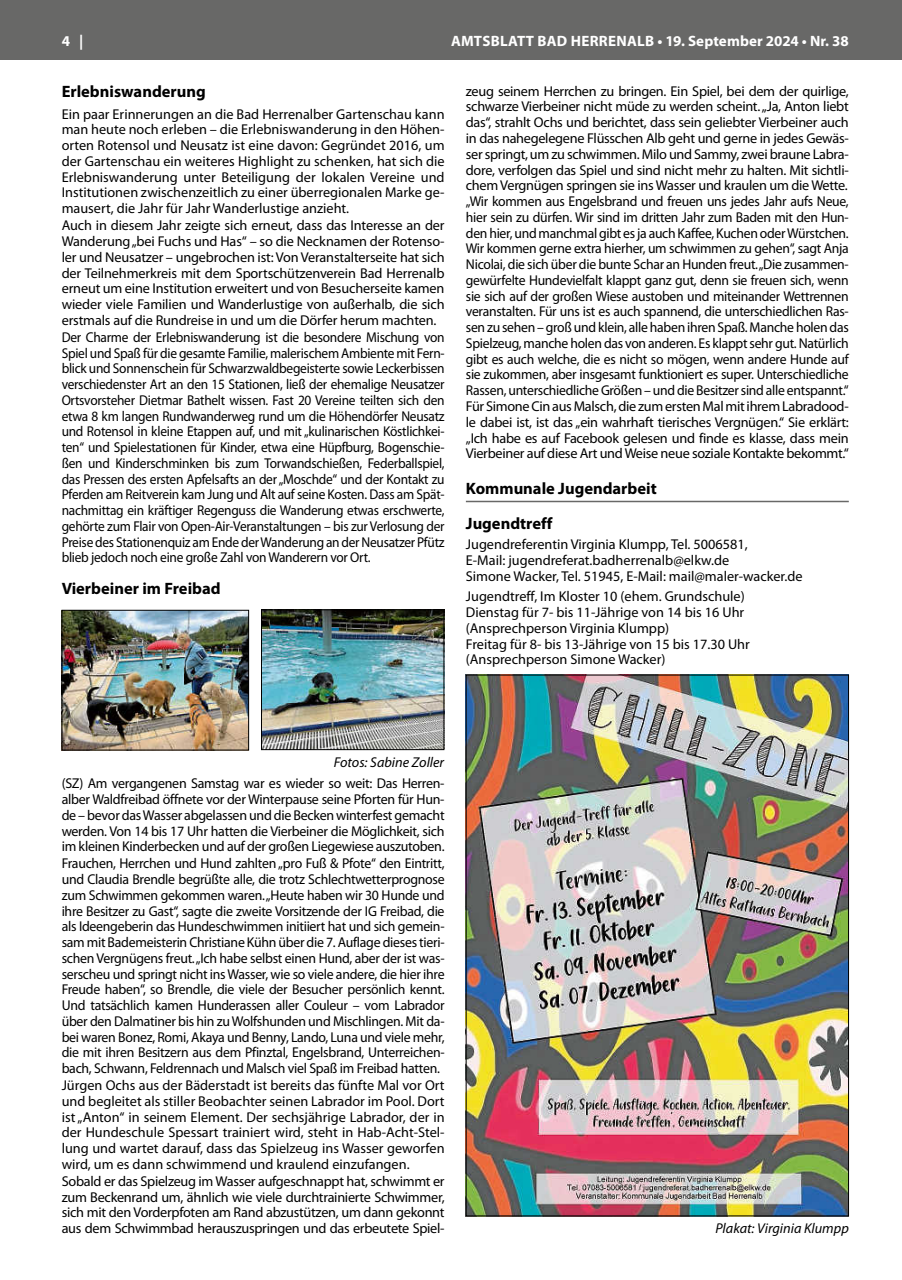
<style>
.page{position:relative;width:902px;height:1280px;background:#fff}
.page>*{position:absolute;margin:0;border:0;box-sizing:border-box;transform-origin:0 0}
.t1{font:700 16.5px/35.1px "Myriad Pro";color:#000}
.t2{font:700 15px "Myriad Pro";letter-spacing:.01em;color:#fff}
.t3{font:14.25px/15.8px "Myriad Pro";color:#000;text-align:justify}
.t4{font:14.25px/15.8px "Myriad Pro";color:#000;text-align:justify;scale:.94 1}
.t5{font:italic 14.25px "Myriad Pro";color:#000}
</style>
<div class="page">
<div style="left:0;top:0;width:901px;height:60px;background:#686867"></div>
<img style="left:263px;top:612px;width:179px;height:136px">
<div style="left:261px;top:610px;width:183px;height:140px;border:1px solid #000"></div>
<img style="left:64px;top:612px;width:183px;height:136px">
<div style="left:62px;top:610px;width:187px;height:140px;border:1px solid #000"></div>
<hr style="left:466px;top:501px;width:382px;height:1px;background:#686867">
<img style="left:468px;top:677px;width:378px;height:537px">
<p class="t2" style="left:62px;top:31px;width:23px">4 |</p>
<p class="t2" style="left:451px;top:31px;width:399px">AMTSBLATT BAD HERRENALB • 19. September 2024 • Nr. 38</p>
<p class="t1" style="left:62px;top:74px;width:145px">Erlebniswanderung</p>
<p class="t3" style="left:62px;top:106px;width:384px">Ein paar Erinnerungen an die Bad Herrenalber Gartenschau kann man heute noch erleben – die Erlebniswanderung in den Höhen&shy;orten Rotensol und Neusatz ist eine davon: Gegründet 2016, um der Gartenschau ein weiteres Highlight zu schenken, hat sich die Erlebniswanderung unter Beteiligung der lokalen Vereine und Institutionen zwischenzeitlich zu einer überregionalen Marke ge&shy;mausert, die Jahr für Jahr Wanderlustige anzieht.</p>
<p class="t3" style="left:62px;top:217px;width:384px">Auch in diesem Jahr zeigte sich erneut, dass das Interesse an der Wanderung „bei Fuchs und Has“ – so die Necknamen der Rotenso&shy;ler und Neusatzer – ungebrochen ist: Von Veranstalterseite hat sich der Teilnehmerkreis mit dem Sportschützenverein Bad Herrenalb erneut um eine Institution erweitert und von Besucherseite kamen wieder viele Familien und Wanderlustige von außerhalb, die sich erstmals auf die Rundreise in und um die Dörfer herum machten.</p>
<p class="t4" style="left:62px;top:329px;width:409px">Der Charme der Erlebniswanderung ist die besondere Mischung von Spiel und Spaß für die gesamte Familie, malerischem Ambiente mit Fern&shy;blick und Sonnenschein für Schwarzwaldbegeisterte sowie Leckerbissen verschiedenster Art an den 15 Stationen, ließ der ehemalige Neusatzer Ortsvorsteher Dietmar Bathelt wissen. Fast 20 Vereine teilten sich den etwa 8 km langen Rundwanderweg rund um die Höhendörfer Neusatz und Rotensol in kleine Etappen auf, und mit „kulinarischen Köstlichkei&shy;ten“ und Spielestationen für Kinder, etwa eine Hüpfburg, Bogenschie&shy;ßen und Kinderschminken bis zum Torwandschießen, Federballspiel, das Pressen des ersten Apfelsafts an der „Moschde“ und der Kontakt zu Pferden am Reitverein kam Jung und Alt auf seine Kosten. Dass am Spät&shy;nachmittag ein kräftiger Regenguss die Wanderung etwas erschwerte, gehörte zum Flair von Open-Air-Veranstaltungen – bis zur Verlosung der Preise des Stationenquiz am Ende der Wanderung an der Neusatzer Pfütz blieb jedoch noch eine große Zahl von Wanderern vor Ort.</p>
<p class="t1" style="left:62px;top:571px;width:160px">Vierbeiner im Freibad</p>
<p class="t3" style="left:466px;top:83px;width:384px">zeug seinem Herrchen zu bringen. Ein Spiel, bei dem der quirlige, schwarze Vierbeiner nicht müde zu werden scheint. „Ja, Anton liebt das“, strahlt Ochs und berichtet, dass sein geliebter Vierbeiner auch in das nahegelegene Flüsschen Alb geht und gerne in jedes Gewäs&shy;ser springt, um zu schwimmen. Milo und Sammy, zwei braune Labra&shy;dore, verfolgen das Spiel und sind nicht mehr zu halten. Mit sichtli&shy;chem Vergnügen springen sie ins Wasser und kraulen um die Wette. „Wir kommen aus Engelsbrand und freuen uns jedes Jahr aufs Neue, hier sein zu dürfen. Wir sind im dritten Jahr zum Baden mit den Hun&shy;den hier, und manchmal gibt es ja auch Kaffee, Kuchen oder Würstchen.<br>Wir kommen gerne extra hierher, um schwimmen zu gehen“, sagt Anja Nicolai, die sich über die bunte Schar an Hunden freut. „Die zusammen&shy;gewürfelte Hundevielfalt klappt ganz gut, denn sie freuen sich, wenn sie sich auf der großen Wiese austoben und miteinander Wettrennen veranstalten. Für uns ist es auch spannend, die unterschiedlichen Ras&shy;sen zu sehen – groß und klein, alle haben ihren Spaß. Manche holen das Spielzeug, manche holen das von anderen. Es klappt sehr gut. Natürlich gibt es auch welche, die es nicht so mögen, wenn andere Hunde auf sie zukommen, aber insgesamt funktioniert es super. Unterschiedliche Rassen, unterschiedliche Größen – und die Besitzer sind alle entspannt.“ Für Simone Cin aus Malsch, die zum ersten Mal mit ihrem Labradood&shy;le dabei ist, ist das „ein wahrhaft tierisches Vergnügen.“ Sie erklärt: „Ich habe es auf Facebook gelesen und finde es klasse, dass mein Vierbeiner auf diese Art und Weise neue soziale Kontakte bekommt.“</p>
<p class="t1" style="left:466px;top:470px;width:192px">Kommunale Jugendarbeit<br>Jugendtreff</p>
<p class="t3" style="left:466px;top:536px;width:338px;text-align:left">Jugendreferentin Virginia Klumpp, Tel. 5006581,<br>E-Mail: jugendreferat.badherrenalb@elkw.de<br>Simone Wacker, Tel. 51945, E-Mail: mail@maler-wacker.de</p>
<p class="t3" style="left:466px;top:588px;width:285px;text-align:left">Jugendtreff, Im Kloster 10 (ehem. Grundschule)<br>Dienstag für 7- bis 11-Jährige von 14 bis 16 Uhr (Ansprechperson Virginia Klumpp)<br>Freitag für 8- bis 13-Jährige von 15 bis 17.30 Uhr (Ansprechperson Simone Wacker)</p>
<p class="t5" style="left:334px;top:753px;width:112px">Fotos: Sabine Zoller</p>
<p class="t3" style="left:62px;top:775px;width:384px">(SZ) Am vergangenen Samstag war es wieder so weit: Das Herren&shy;alber Waldfreibad öffnete vor der Winterpause seine Pforten für Hun&shy;de – bevor das Wasser abgelassen und die Becken winterfest gemacht werden. Von 14 bis 17 Uhr hatten die Vierbeiner die Möglichkeit, sich im kleinen Kinderbecken und auf der großen Liegewiese auszutoben.</p>
<p class="t3" style="left:62px;top:855px;width:384px">Frauchen, Herrchen und Hund zahlten „pro Fuß &amp; Pfote“ den Eintritt, und Claudia Brendle begrüßte alle, die trotz Schlechtwetterprognose zum Schwimmen gekommen waren. „Heute haben wir 30 Hunde und ihre Besitzer zu Gast“, sagte die zweite Vorsitzende der IG Freibad, die als Ideengeberin das Hundeschwimmen initiiert hat und sich gemein&shy;sam mit Bademeisterin Christiane Kühn über die 7. Auflage dieses tieri&shy;schen Vergnügens freut. „Ich habe selbst einen Hund, aber der ist was&shy;serscheu und springt nicht ins Wasser, wie so viele andere, die hier ihre Freude haben“, so Brendle, die viele der Besucher persönlich kennt.<br>Und tatsächlich kamen Hunderassen aller Couleur – vom Labrador über den Dalmatiner bis hin zu Wolfshunden und Mischlingen. Mit da&shy;bei waren Bonez, Romi, Akaya und Benny, Lando, Luna und viele mehr, die mit ihren Besitzern aus dem Pfinztal, Engelsbrand, Unterreichen&shy;bach, Schwann, Feldrennach und Malsch viel Spaß im Freibad hatten.</p>
<p class="t3" style="left:62px;top:1077px;width:384px">Jürgen Ochs aus der Bäderstadt ist bereits das fünfte Mal vor Ort und begleitet als stiller Beobachter seinen Labrador im Pool. Dort ist „Anton“ in seinem Element. Der sechsjährige Labrador, der in der Hundeschule Spessart trainiert wird, steht in Hab-Acht-Stel&shy;lung und wartet darauf, dass das Spielzeug ins Wasser geworfen wird, um es dann schwimmend und kraulend einzufangen.</p>
<p class="t3" style="left:62px;top:1173px;width:384px">Sobald er das Spielzeug im Wasser aufgeschnappt hat, schwimmt er zum Beckenrand um, ähnlich wie viele durchtrainierte Schwimmer, sich mit den Vorderpfoten am Rand abzustützen, um dann gekonnt aus dem Schwimmbad herauszuspringen und das erbeutete Spiel-</p>
<p class="t5" style="left:715px;top:1219px;width:135px">Plakat: Virginia Klumpp</p>
</div>
